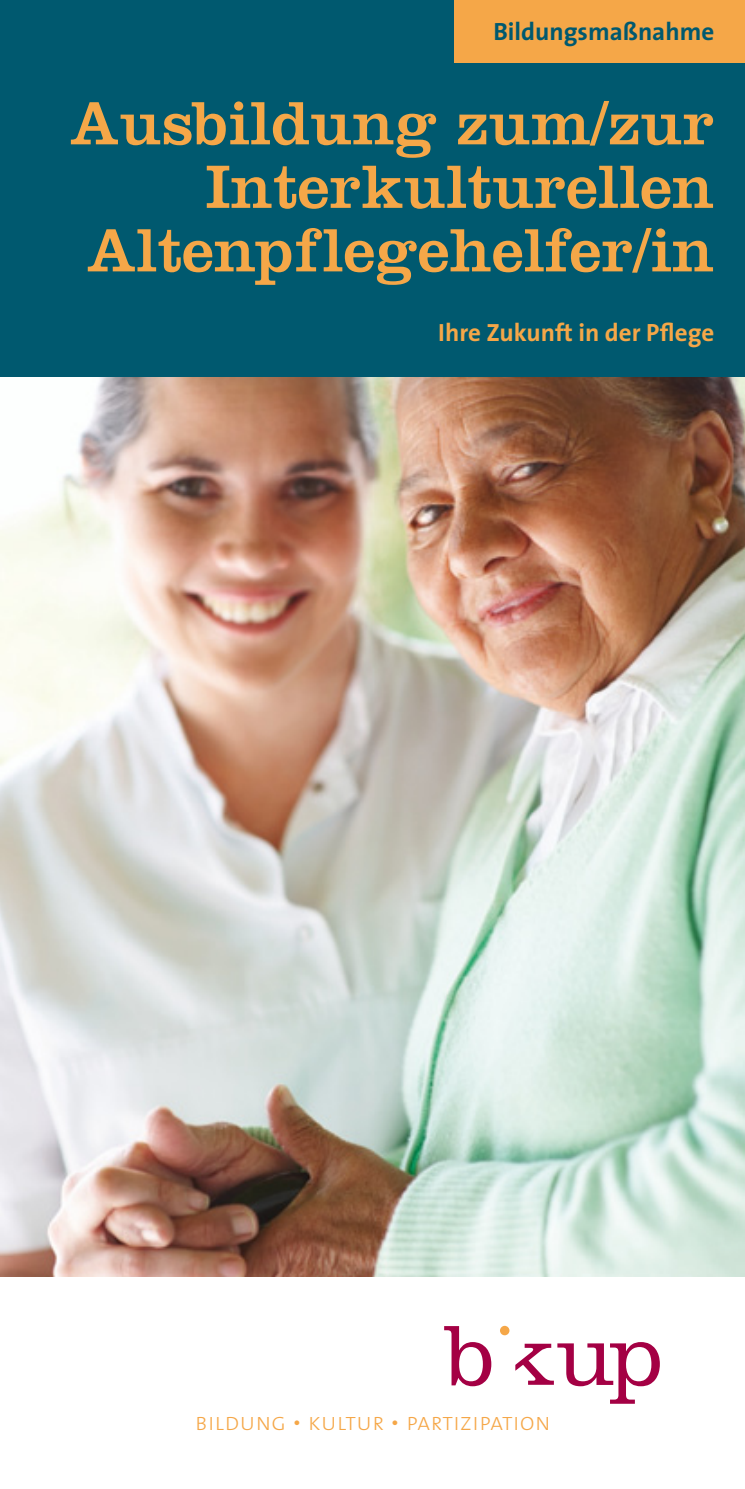
<style>
.page{position:relative;width:745px;height:1489px;background:#fff}
.page>*{position:absolute;margin:0;border:0;box-sizing:border-box;transform-origin:0 0}
.t1{font:63.5px/63.5px "Clarendon LT";color:#f5a748;text-align:right}
.t2{font:25px "The Sans Extra Light Caps";color:#f5a748}
.t3{font:700 25px "The Sans";color:#f5a748}
.t4{font:700 25px "The Sans";color:#00596f}
</style>
<div class="page">
<img style="left:0;top:376px;width:744px;height:900px">
<div style="left:0;top:0;width:744px;height:376px;background:#00596f"></div>
<svg style="left:444px;top:1326px;width:47px;height:60px"></svg>
<svg style="left:499px;top:1325px;width:10px;height:10px"></svg>
<svg style="left:515px;top:1342px;width:144px;height:61px"></svg>
<div style="left:454px;top:0;width:290px;height:62px;background:#f5a748"></div>
<p class="t4" style="left:493px;top:11px;width:222px">Bildungsmaßnahme</p>
<p class="t1" style="left:70px;top:91px;width:645px">Ausbildung zum/zur<br>Interkulturellen<br>Altenpflegehelfer/in</p>
<p class="t3" style="left:438px;top:311px;width:277px">Ihre Zukunft in der Pflege</p>
<p class="t2" style="left:195px;top:1400px;width:357px">bildung • kultur • partizipation</p>
</div>
